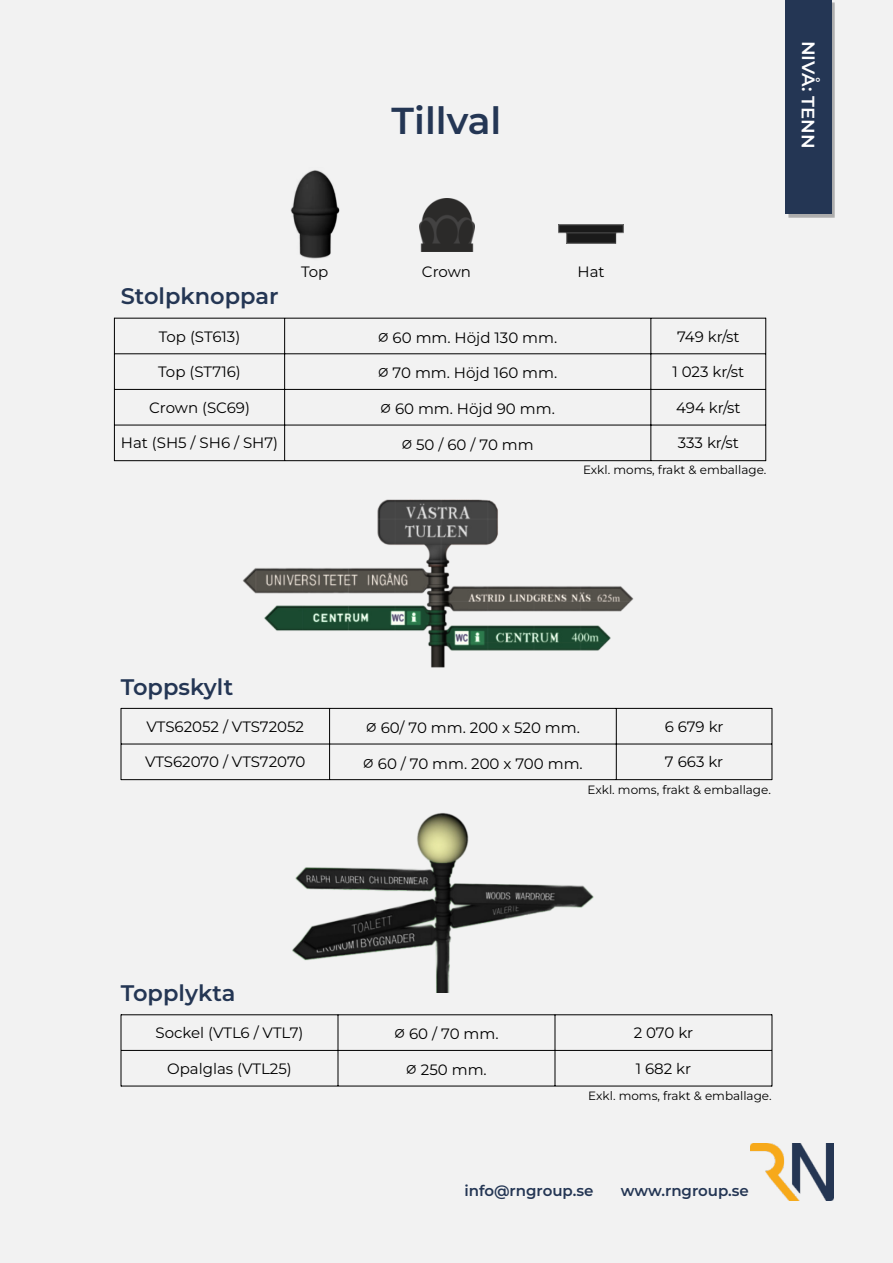
<style>
.page{position:relative;width:893px;height:1263px;background:#f2f2f2}
.page>*{position:absolute;margin:0;border:0;box-sizing:border-box;transform-origin:0 0}
.t1{font:600 37.5px "Montserrat";color:#243654}
.t2{font:600 22.5px "Montserrat";color:#243654}
.t3{font:600 18px "Montserrat";letter-spacing:-.005em;color:#fff}
.t4{font:15px "Montserrat";color:#000}
.t5{font:600 15px "Montserrat";color:#243654}
.t6{font:12px "Montserrat";color:#000}
.s1{font-family:"Cambria";font-size:19.5px}
</style>
<div class="page">
<hr style="left:114px;top:318px;width:1px;height:143px;background:#000">
<hr style="left:765px;top:318px;width:1px;height:143px;background:#000">
<hr style="left:284px;top:318px;width:1px;height:143px;background:#000">
<hr style="left:650px;top:318px;width:1px;height:143px;background:#000">
<hr style="left:114px;top:318px;width:652px;height:1px;background:#000">
<hr style="left:114px;top:353px;width:652px;height:1px;background:#000">
<hr style="left:114px;top:389px;width:652px;height:1px;background:#000">
<hr style="left:114px;top:425px;width:652px;height:1px;background:#000">
<hr style="left:114px;top:460px;width:652px;height:1px;background:#000">
<img style="left:428px;top:199px;width:47px;height:52px">
<img style="left:559px;top:225px;width:64px;height:19px">
<hr style="left:121px;top:708px;width:1px;height:72px;background:#000">
<hr style="left:772px;top:708px;width:1px;height:72px;background:#000">
<hr style="left:329px;top:708px;width:1px;height:72px;background:#000">
<hr style="left:616px;top:708px;width:1px;height:72px;background:#000">
<hr style="left:121px;top:708px;width:651px;height:1px;background:#000">
<hr style="left:121px;top:744px;width:651px;height:1px;background:#000">
<hr style="left:121px;top:779px;width:651px;height:1px;background:#000">
<hr style="left:121px;top:1014px;width:1px;height:72px;background:#000">
<hr style="left:772px;top:1014px;width:1px;height:72px;background:#000">
<hr style="left:338px;top:1015px;width:1px;height:71px;background:#000">
<hr style="left:555px;top:1015px;width:1px;height:71px;background:#000">
<hr style="left:121px;top:1014px;width:651px;height:1px;background:#000">
<hr style="left:121px;top:1050px;width:651px;height:1px;background:#000">
<hr style="left:121px;top:1086px;width:651px;height:1px;background:#000">
<img style="left:243px;top:500px;width:390px;height:168px">
<img style="left:292px;top:813px;width:302px;height:179px">
<img style="left:290px;top:170px;width:138px;height:89px">
<img style="left:750px;top:1144px;width:84px;height:57px">
<img style="left:788px;top:3px;width:47px;height:214px">
<div style="left:785px;top:0;width:46px;height:214px;background:#243654"></div>
<h1 class="t1" style="left:392px;top:98px;width:111px">Tillval</h1>
<p class="t3" style="left:819px;top:41px;width:109px;rotate:90deg">NIVÅ: TENN</p>
<h2 class="t2" style="left:121px;top:282px;width:159px">Stolpknoppar</h2>
<p class="t4" style="left:301px;top:262px;width:29px">Top</p>
<p class="t4" style="left:422px;top:263px;width:51px">Crown</p>
<p class="t4" style="left:577px;top:263px;width:29px">Hat</p>
<p class="t4" style="left:159px;top:327px;width:83px">Top (ST613)</p>
<p class="t4" style="left:378px;top:328px;width:180px"><span class="s1">⌀</span> 60 mm. Höjd 130 mm.</p>
<p class="t4" style="left:677px;top:327px;width:64px">749 kr/st</p>
<p class="t4" style="left:158px;top:363px;width:84px">Top (ST716)</p>
<p class="t4" style="left:378px;top:364px;width:181px"><span class="s1">⌀</span> 70 mm. Höjd 160 mm.</p>
<p class="t4" style="left:672px;top:363px;width:73px">1 023 kr/st</p>
<p class="t4" style="left:149px;top:398px;width:102px">Crown (SC69)</p>
<p class="t4" style="left:381px;top:399px;width:176px"><span class="s1">⌀</span> 60 mm. Höjd 90 mm.</p>
<p class="t4" style="left:676px;top:398px;width:66px">494 kr/st</p>
<p class="t4" style="left:121px;top:434px;width:159px">Hat (SH5 / SH6 / SH7)</p>
<p class="t4" style="left:402px;top:435px;width:133px"><span class="s1">⌀</span>50/60/70mm</p>
<p class="t4" style="left:678px;top:434px;width:62px">333 kr/st</p>
<p class="t6" style="left:583px;top:462px;width:185px">Exkl. moms, frakt &amp; emballage.</p>
<h2 class="t2" style="left:121px;top:673px;width:114px">Toppskylt</h2>
<p class="t4" style="left:147px;top:717px;width:159px">VTS62052 / VTS72052</p>
<p class="t4" style="left:366px;top:718px;width:215px"><span class="s1">⌀</span> 60/ 70 mm. 200 x 520 mm.</p>
<p class="t4" style="left:665px;top:717px;width:60px">6 679 kr</p>
<p class="t4" style="left:145px;top:753px;width:162px">VTS62070 / VTS72070</p>
<p class="t4" style="left:363px;top:754px;width:221px"><span class="s1">⌀</span> 60 / 70 mm. 200 x 700 mm.</p>
<p class="t4" style="left:665px;top:753px;width:60px">7 663 kr</p>
<h2 class="t2" style="left:121px;top:980px;width:116px">Topplykta</h2>
<p class="t6" style="left:587px;top:783px;width:185px">Exkl. moms, frakt &amp; emballage.</p>
<p class="t4" style="left:156px;top:1024px;width:149px">Sockel (VTL6 / VTL7)</p>
<p class="t4" style="left:394px;top:1025px;width:106px"><span class="s1">⌀</span> 60 / 70 mm.</p>
<p class="t4" style="left:634px;top:1024px;width:61px">2 070 kr</p>
<p class="t4" style="left:167px;top:1059px;width:126px">Opalglas (VTL25)</p>
<p class="t4" style="left:406px;top:1060px;width:82px"><span class="s1">⌀</span> 250 mm.</p>
<p class="t4" style="left:636px;top:1059px;width:57px">1 682 kr</p>
<p class="t6" style="left:588px;top:1089px;width:185px">Exkl. moms, frakt &amp; emballage.</p>
<p class="t5" style="left:464px;top:1181px;width:131px">info@rngroup.se</p>
<p class="t5" style="left:621px;top:1181px;width:130px">www.rngroup.se</p>
</div>
